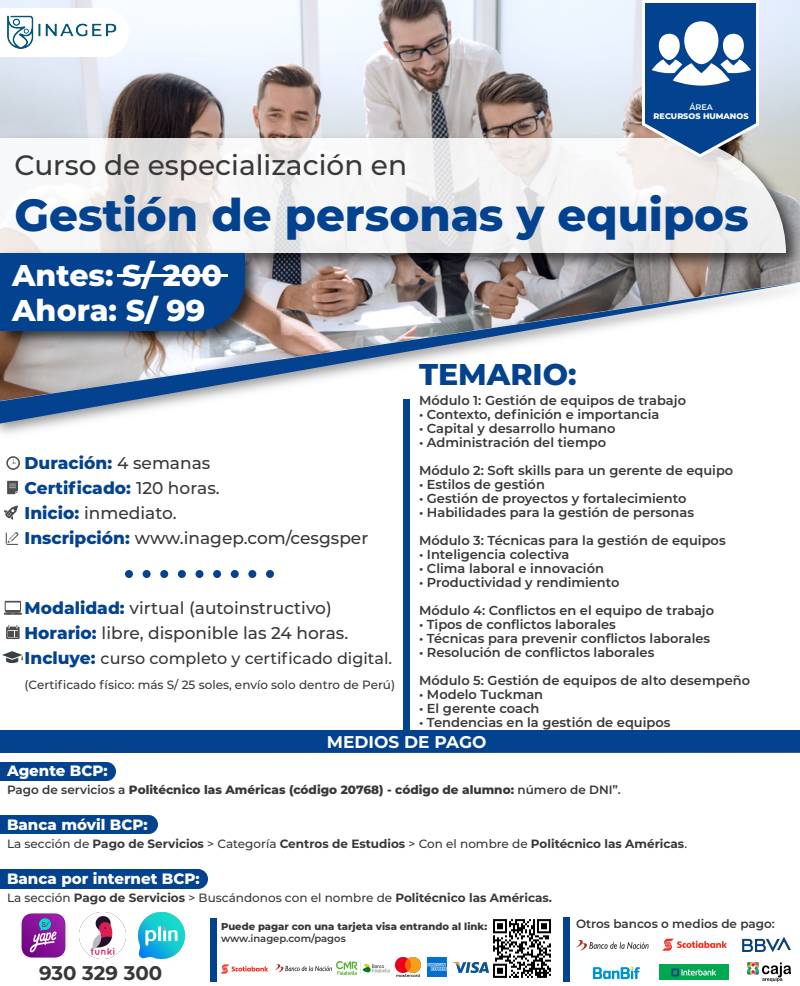
<style>
.page{position:relative;width:800px;height:986px;background:#fff}
.page>*{position:absolute;margin:0;border:0;box-sizing:border-box;transform-origin:0 0}
.t1{font:800 45px "Montserrat";color:#03428f}
.t2{font:800 30px/35px "Montserrat";color:#fff}
.t3{font:800 30px "Montserrat";color:#03428f}
.t4{font:500 28px "Montserrat";color:#383838}
.t5{font:700 19.8px "Montserrat";color:#383838}
.t6{font:500 17px/25px "Montserrat";color:#383838}
.t7{font:700 17px "Montserrat";color:#fff}
.t8{font:500 16px "Montserrat";color:#383838}
.t9{font:800 15px "Montserrat";color:#fff}
.t10{font:600 13px/28px "Montserrat";color:#383838}
.t11{font:700 12px "Montserrat";color:#383838}
.t12{font:800 12px "Montserrat";color:#383838}
.t13{font:500 12px "Montserrat";color:#383838}
.t14{font:600 12px "Montserrat";color:#383838}
.t15{font:800 10px "Montserrat";color:#383838}
.t16{font:600 10px "Montserrat";color:#383838}
.t17{font:800 8.1px "Montserrat";color:#fff}
.t18{font:600 8.1px "Montserrat";color:#fff}
.s1{font-weight:800;color:#03428f}
.s2{font-weight:800;font-size:17px;color:#03428f}
.s3{font-weight:600}
.s4{font-weight:500}
</style>
<div class="page">
<img style="left:0;top:0;width:800px;height:130px">
<img style="left:0;top:275px;width:800px;height:159px">
<svg style="left:0;top:282px;width:800px;height:142px"></svg>
<svg style="left:124px;top:8px;width:5px;height:49px"></svg>
<img style="left:0;top:0;width:124px;height:94px">
<img style="left:0;top:130px;width:800px;height:145px">
<svg style="left:0;top:138px;width:786px;height:115px;fill:#f4f3f3"></svg>
<div style="left:403px;top:399px;width:7px;height:331px;background:#03428f"></div>
<div style="left:125px;top:570px;width:8px;height:8px;background:#03428f;border-radius:50%"></div>
<div style="left:143px;top:570px;width:8px;height:8px;background:#03428f;border-radius:50%"></div>
<div style="left:160px;top:570px;width:8px;height:8px;background:#03428f;border-radius:50%"></div>
<div style="left:178px;top:570px;width:8px;height:8px;background:#03428f;border-radius:50%"></div>
<div style="left:196px;top:570px;width:8px;height:8px;background:#03428f;border-radius:50%"></div>
<div style="left:231px;top:570px;width:8px;height:8px;background:#03428f;border-radius:50%"></div>
<div style="left:248px;top:570px;width:8px;height:8px;background:#03428f;border-radius:50%"></div>
<div style="left:266px;top:570px;width:8px;height:8px;background:#03428f;border-radius:50%"></div>
<div style="left:213px;top:570px;width:8px;height:8px;background:#03428f;border-radius:50%"></div>
<div style="left:0;top:730px;width:800px;height:23px;background:#03428f"></div>
<img style="left:0;top:245px;width:267px;height:108px">
<div style="left:0;top:253px;width:245px;height:78px;background:#03428f"></div>
<hr style="left:117px;top:274px;width:111px;height:3px;background:#fff">
<svg style="left:6px;top:456px;width:14px;height:14px"></svg>
<svg style="left:7px;top:481px;width:11px;height:13px"></svg>
<svg style="left:4px;top:506px;width:14px;height:14px"></svg>
<svg style="left:6px;top:532px;width:13px;height:13px"></svg>
<svg style="left:4px;top:601px;width:18px;height:14px"></svg>
<svg style="left:6px;top:625px;width:14px;height:14px"></svg>
<svg style="left:2px;top:651px;width:21px;height:12px"></svg>
<svg style="left:642px;top:0;width:117px;height:157px"></svg>
<div style="left:0;top:762px;width:116px;height:19px;background:#03428f"></div>
<div style="left:0;top:815px;width:158px;height:19px;background:#03428f"></div>
<div style="left:0;top:869px;width:208px;height:20px;background:#03428f"></div>
<img style="left:488px;top:919px;width:63px;height:59px">
<img style="left:395px;top:957px;width:25px;height:20px">
<img style="left:427px;top:957px;width:19px;height:19px">
<div style="left:210px;top:918px;width:7px;height:64px;background:#03428f"></div>
<div style="left:563px;top:917px;width:7px;height:65px;background:#03428f"></div>
<img style="left:220px;top:964px;width:48px;height:10px">
<img style="left:275px;top:964px;width:57px;height:9px">
<img style="left:337px;top:961px;width:53px;height:14px">
<img style="left:453px;top:962px;width:35px;height:11px">
<img style="left:660px;top:965px;width:68px;height:14px">
<img style="left:662px;top:938px;width:65px;height:13px">
<img style="left:743px;top:938px;width:47px;height:14px">
<img style="left:576px;top:940px;width:73px;height:11px">
<img style="left:592px;top:966px;width:48px;height:14px">
<img style="left:748px;top:963px;width:42px;height:18px">
<img style="left:21px;top:913px;width:45px;height:45px">
<img style="left:138px;top:912px;width:47px;height:47px">
<img style="left:79px;top:912px;width:47px;height:47px">
<p class="t18" style="left:689px;top:101px;width:25px">ÁREA</p>
<p class="t17" style="left:654px;top:111px;width:96px">RECURSOS HUMANOS</p>
<h3 class="t4" style="left:15px;top:145px;width:394px">Curso de especialización en</h3>
<h1 class="t1" style="left:15px;top:182px;width:736px">Gestión de personas y equipos</h1>
<h2 class="t2" style="left:12px;top:256px;width:211px">Antes: S/ 200<br>Ahora: S/ 99</h2>
<h2 class="t3" style="left:419px;top:353px;width:159px">TEMARIO:</h2>
<p class="t10" style="left:419px;top:386px;width:269px">Módulo 1: Gestión de equipos de trabajo</p>
<p class="t10" style="left:419px;top:400px;width:242px">• Contexto, definición e importancia</p>
<p class="t10" style="left:419px;top:414px;width:198px">• Capital y desarrollo humano</p>
<p class="t10" style="left:419px;top:428px;width:316px">• Administración del tiempo<br>Módulo 2: Soft skills para un gerente de equipo</p>
<p class="t10" style="left:419px;top:470px;width:127px">• Estilos de gestión</p>
<p class="t10" style="left:419px;top:484px;width:269px">• Gestión de proyectos y fortalecimiento</p>
<p class="t10" style="left:419px;top:498px;width:308px">• Habilidades para la gestión de personas<br>Módulo 3: Técnicas para la gestión de equipos</p>
<p class="t10" style="left:419px;top:540px;width:152px">• Inteligencia colectiva</p>
<p class="t10" style="left:419px;top:554px;width:186px">• Clima laboral e innovación</p>
<p class="t10" style="left:419px;top:568px;width:297px">• Productividad y rendimiento<br>Módulo 4: Conflictos en el equipo de trabajo</p>
<p class="t10" style="left:419px;top:610px;width:198px">• Tipos de conflictos laborales</p>
<p class="t10" style="left:419px;top:624px;width:293px">• Técnicas para prevenir conflictos laborales</p>
<p class="t10" style="left:419px;top:638px;width:333px">• Resolución de conflictos laborales<br>Módulo 5: Gestión de equipos de alto desempeño</p>
<p class="t10" style="left:419px;top:680px;width:126px">• Modelo Tuckman</p>
<p class="t10" style="left:419px;top:694px;width:122px">• El gerente coach</p>
<p class="t10" style="left:419px;top:708px;width:253px">• Tendencias en la gestión de equipos</p>
<h3 class="t7" style="left:327px;top:729px;width:161px">MEDIOS DE PAGO</h3>
<h3 class="t6" style="left:25px;top:449px;width:345px"><span class="s1">Duración:</span> 4 semanas<br><span class="s1">Certificado:</span> 120 horas.<br><span class="s1">Inicio:</span> inmediato.<br><span class="s1">Inscripción:</span> www.inagep.com/cesgsper</h3>
<h3 class="t6" style="left:25px;top:595px;width:325px"><span class="s1">Modalidad:</span> virtual (autoinstructivo)<br><span class="s1">Horario:</span> libre, disponible las 24 horas.</h3>
<p class="t8" style="left:25px;top:647px;width:369px"><span class="s2">Incluye:</span> curso completo y certificado digital.</p>
<p class="t13" style="left:25px;top:676px;width:372px">(Certificado físico: más S/ 25 soles, envío solo dentro de Perú)</p>
<p class="t9" style="left:7px;top:760px;width:102px">Agente BCP:</p>
<p class="t12" style="left:7px;top:781px;width:615px"><span class="s3">Pago de servicios a</span> Politécnico las Américas (código 20768) - código de alumno: <span class="s3">número de DNI”.</span></p>
<p class="t9" style="left:7px;top:814px;width:142px">Banca móvil BCP:</p>
<p class="t11" style="left:7px;top:835px;width:682px"><span class="s4">La sección de</span> Pago de Servicios <span class="s4">&gt; Categoría</span> Centros de Estudios <span class="s4">&gt; Con el nombre de</span> Politécnico las Américas<span class="s4">.</span></p>
<p class="t9" style="left:7px;top:868px;width:194px">Banca por internet BCP:</p>
<p class="t11" style="left:7px;top:889px;width:547px"><span class="s4">La sección</span> Pago de Servicios <span class="s4">&gt; Buscándonos con el nombre de</span> Politécnico las Américas.</p>
<p class="t14" style="left:576px;top:916px;width:200px">Otros bancos o medios de pago:</p>
<p class="t15" style="left:221px;top:920px;width:268px">Puede pagar con una tarjeta visa entrando al link:</p>
<p class="t16" style="left:221px;top:932px;width:126px">www.inagep.com/pagos</p>
<h3 class="t5" style="left:39px;top:959px;width:125px">930 329 300</h3>
</div>
